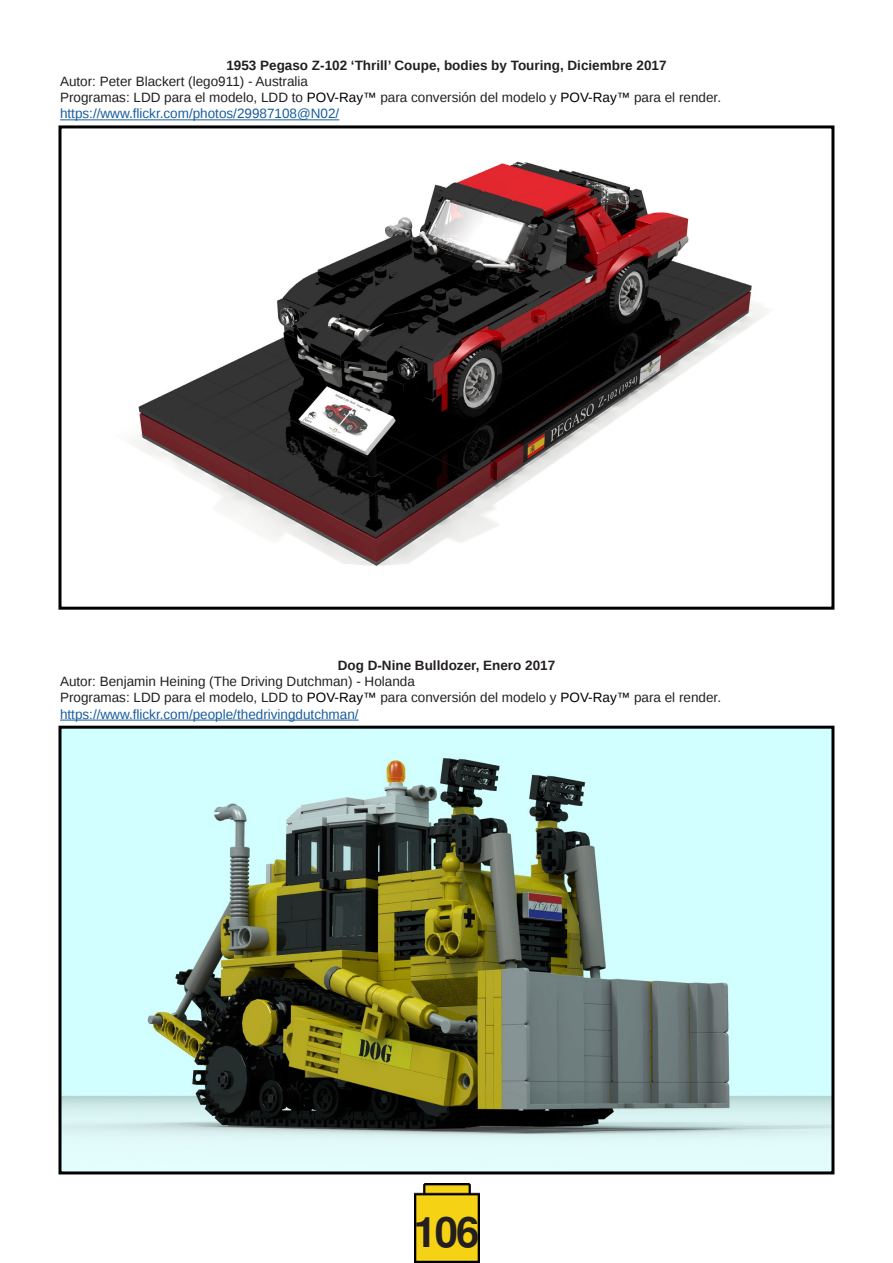
<style>
.page{position:relative;width:893px;height:1263px;background:#fff}
.page>*{position:absolute;margin:0;border:0;box-sizing:border-box;transform-origin:0 0}
.t1{font:700 42px "Free Sans";color:#231f20}
.t2{font:13.5px/16.2px "Liberation Sans";color:#231f20}
.t3{font:700 13.5px "Liberation Sans";color:#231f20}
.s1{color:#000}
.s2{color:#175d9e}
</style>
<div class="page">
<hr style="left:60px;top:119px;width:279px;height:1px;background:#175d9e">
<hr style="left:60px;top:720px;width:299px;height:1px;background:#175d9e">
<img style="left:132px;top:161px;width:635px;height:405px">
<div style="left:58px;top:125px;width:776px;height:485px;border:3px solid #000"></div>
<img style="left:62px;top:730px;width:768px;height:440px">
<div style="left:58px;top:726px;width:776px;height:448px;border:3px solid #000"></div>
<img style="left:414px;top:1183px;width:66px;height:80px">
<p class="t3" style="left:226px;top:58px;width:442px">1953 Pegaso Z-102 ‘Thrill’ Coupe, bodies by Touring, Diciembre 2017</p>
<p class="t2" style="left:60px;top:73px;width:663px">Autor: Peter Blackert (lego911) - Australia<br>Programas: LDD para el modelo, LDD to <span class="s1">POV-Ray™</span> para conversión del modelo y <span class="s1">POV-Ray™</span> para el render. <span class="s2">https://www.flickr.com/photos/29987108@N02/</span></p>
<p class="t3" style="left:338px;top:658px;width:219px">Dog D-Nine Bulldozer, Enero 2017</p>
<p class="t2" style="left:60px;top:673px;width:663px">Autor: Benjamin Heining (The Driving Dutchman) - Holanda<br>Programas: LDD para el modelo, LDD to <span class="s1">POV-Ray™</span> para conversión del modelo y <span class="s1">POV-Ray™</span> para el render. <span class="s2">https://www.flickr.com/people/thedrivingdutchman/</span></p>
<h1 class="t1" style="left:413px;top:1199px;width:68px">106</h1>
</div>
